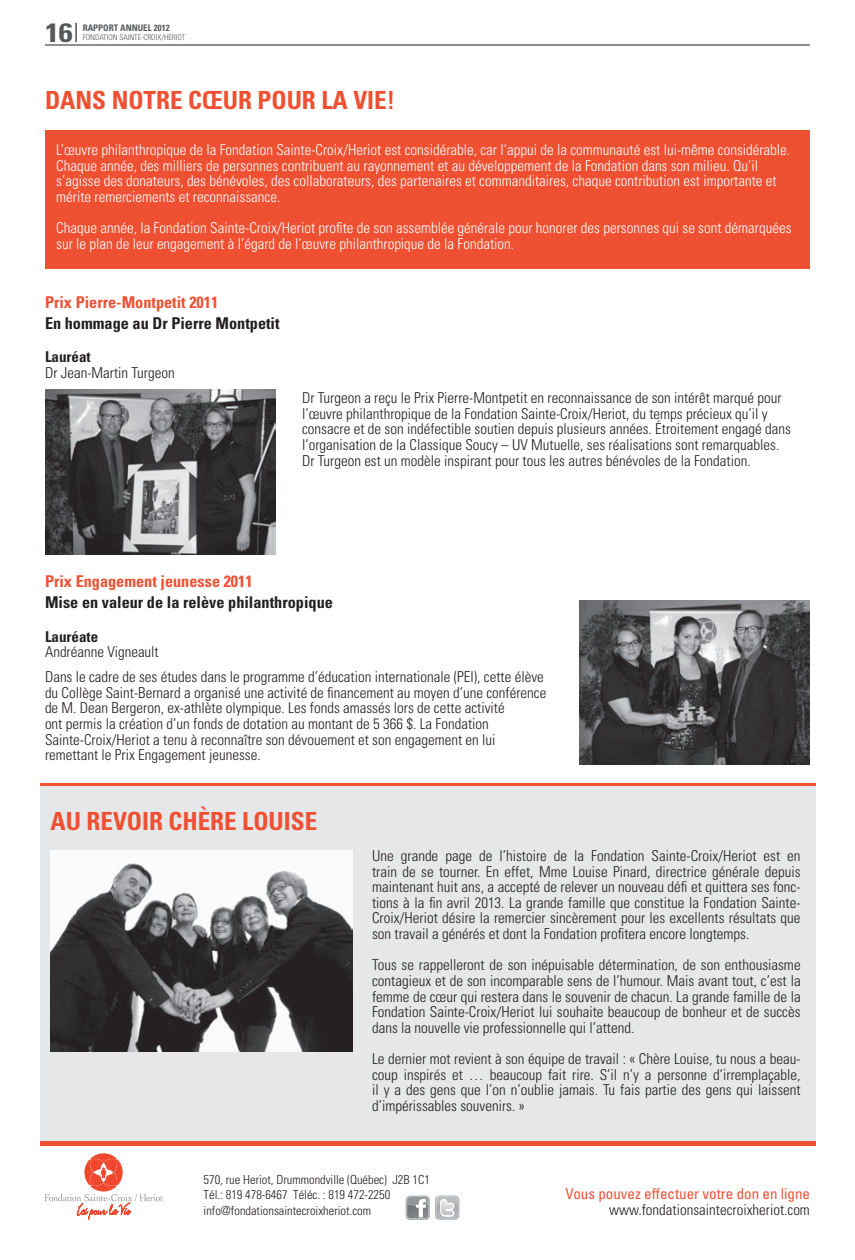
<style>
.page{position:relative;width:855px;height:1260px;background:#fff}
.page>*{position:absolute;margin:0;border:0;box-sizing:border-box;transform-origin:0 0}
.t1{font:700 condensed 26.5px "Univers";color:#57585a;scale:1.19 1}
.t2{font:700 condensed 25px "Univers";color:#ef5032}
.t3{font:700 condensed 16.25px "Univers";color:#231f20}
.t4{font:700 condensed 16.25px "Univers";color:#ef5032}
.t5{font:300 condensed 15px/15.6px "Univers";color:#231f20}
.t6{font:300 condensed 15px/15.6px "Univers";color:#fff}
.t7{font:condensed 15px "Univers";color:#ef5032}
.t8{font:700 condensed 15px "Univers";color:#231f20}
.t9{font:300 condensed 12.5px/15.6px "Univers";color:#231f20}
.t10{font:700 condensed 9px "Univers";color:#57585a}
.t11{font:300 condensed 7.88px "Univers";color:#57585a}
.s1{font-weight:300}
</style>
<div class="page">
<hr style="left:45px;top:45px;width:765px;height:1px;background:#231f20">
<div style="left:40px;top:1141px;width:775px;height:5px;background:#ef5032"></div>
<div style="left:40px;top:784px;width:775px;height:5px;background:#ef5032"></div>
<div style="left:45px;top:131px;width:765px;height:138px;background:#ef5032"></div>
<div style="left:40px;top:786px;width:775px;height:355px;background:#e6e7e9"></div>
<img style="left:45px;top:390px;width:230px;height:164px">
<img style="left:579px;top:600px;width:230px;height:165px">
<img style="left:50px;top:850px;width:303px;height:201px">
<svg style="left:44px;top:1154px;width:119px;height:66px"></svg>
<svg style="left:406px;top:1196px;width:53px;height:24px"></svg>
<h1 class="t1" style="left:45px;top:16px;width:31px">16<span class="s1">|</span></h1>
<p class="t10" style="left:83px;top:23px;width:88px">RAPPORT ANNUEL 2012</p>
<p class="t11" style="left:83px;top:33px;width:104px">FONDATION SAINTE-CROIX/HERIOT</p>
<h2 class="t2" style="left:45px;top:85px;width:352px">DANS NOTRE CŒUR POUR LA VIE!</h2>
<p class="t6" style="left:56px;top:142px;width:736px">L’œuvre philanthropique de la Fondation Sainte-Croix/Heriot est considérable, car l’appui de la communauté est lui-même considérable.<br>Chaque année, des milliers de personnes contribuent au rayonnement et au développement de la Fondation dans son milieu. Qu’il s’agisse des donateurs, des bénévoles, des collaborateurs, des partenaires et commanditaires, chaque contribution est importante et mérite remerciements et reconnaissance.</p>
<p class="t6" style="left:56px;top:220px;width:737px">Chaque année, la Fondation Sainte-Croix/Heriot profite de son assemblée générale pour honorer des personnes qui se sont démarquées sur le plan de leur engagement à l’égard de l’œuvre philanthropique de la Fondation.</p>
<p class="t4" style="left:45px;top:292px;width:175px">Prix Pierre-Montpetit 2011</p>
<p class="t3" style="left:45px;top:313px;width:236px">En hommage au Dr Pierre Montpetit</p>
<p class="t8" style="left:45px;top:348px;width:47px">Lauréat</p>
<p class="t5" style="left:45px;top:365px;width:131px">Dr Jean-Martin Turgeon</p>
<p class="t5" style="left:302px;top:390px;width:490px">Dr Turgeon a reçu le Prix Pierre-Montpetit en reconnaissance de son intérêt marqué pour l’œuvre philanthropique de la Fondation Sainte-Croix/Heriot, du temps précieux qu’il y consacre et de son indéfectible soutien depuis plusieurs années. Étroitement engagé dans l’organisation de la Classique Soucy – UV Mutuelle, ses réalisations sont remarquables.<br>Dr Turgeon est un modèle inspirant pour tous les autres bénévoles de la Fondation.</p>
<p class="t4" style="left:45px;top:572px;width:209px">Prix Engagement jeunesse 2011</p>
<p class="t3" style="left:45px;top:592px;width:289px">Mise en valeur de la relève philanthropique</p>
<p class="t8" style="left:45px;top:627px;width:55px">Lauréate</p>
<p class="t5" style="left:45px;top:639px;width:500px;line-height:25px">Andréanne Vigneault<br>Dans le cadre de ses études dans le programme d’éducation internationale (PEI), cette élève</p>
<p class="t5" style="left:45px;top:685px;width:503px">du Collège Saint-Bernard a organisé une activité de financement au moyen d’une conférence de M. Dean Bergeron, ex-athlète olympique. Les fonds amassés lors de cette activité<br>ont permis la création d’un fonds de dotation au montant de 5 366 $. La Fondation Sainte-Croix/Heriot a tenu à reconnaître son dévouement et son engagement en lui remettant le Prix Engagement jeunesse.</p>
<h2 class="t2" style="left:51px;top:805px;width:268px">AU REVOIR CHÈRE LOUISE</h2>
<p class="t5" style="left:372px;top:848px;width:430px;text-align:justify">Une grande page de l’histoire de la Fondation Sainte-Croix/Heriot est en train de se tourner. En effet, Mme Louise Pinard, directrice générale depuis maintenant huit ans, a accepté de relever un nouveau défi et quittera ses fonc&shy;tions à la fin avril 2013. La grande famille que constitue la Fondation Sainte-Croix/Heriot désire la remercier sincèrement pour les excellents résultats que son travail a générés et dont la Fondation profitera encore longtemps.</p>
<p class="t5" style="left:372px;top:957px;width:430px;text-align:justify">Tous se rappelleront de son inépuisable détermination, de son enthousiasme contagieux et de son incomparable sens de l’humour. Mais avant tout, c’est la femme de cœur qui restera dans le souvenir de chacun. La grande famille de la Fondation Sainte-Croix/Heriot lui souhaite beaucoup de bonheur et de succès dans la nouvelle vie professionnelle qui l’attend.</p>
<p class="t5" style="left:372px;top:1051px;width:430px;text-align:justify">Le dernier mot revient à son équipe de travail : « Chère Louise, tu nous a beau&shy;coup inspirés et … beaucoup fait rire. S’il n’y a personne d’irremplaçable, il y a des gens que l’on n’oublie jamais. Tu fais partie des gens qui laissent d’impérissables souvenirs. »</p>
<p class="t9" style="left:204px;top:1171px;width:228px">570, rue Heriot, Drummondville (Québec) J2B 1C1<br>Tél.: 819 478-6467 Téléc. : 819 472-2250 info@fondationsaintecroixheriot.com</p>
<p class="t7" style="left:566px;top:1185px;width:246px">Vous pouvez effectuer votre don en ligne</p>
<p class="t5" style="left:609px;top:1202px;width:202px">www.fondationsaintecroixheriot.com</p>
</div>
